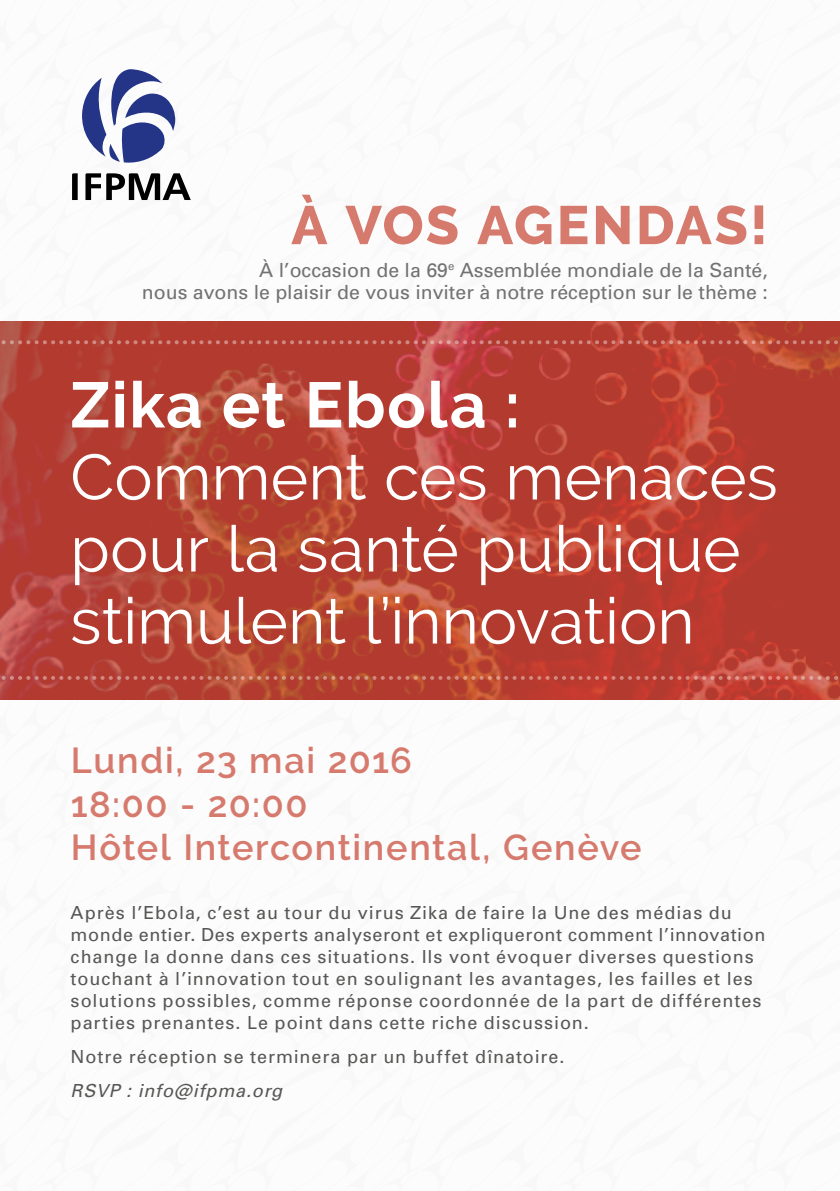
<style>
.page{position:relative;width:840px;height:1191px;background:#fff}
.page>*{position:absolute;margin:0;border:0;box-sizing:border-box;transform-origin:0 0}
.t1{font:64px/72px "Raleway";color:#fff}
.t2{font:700 64px "Raleway";letter-spacing:.02em;color:#fff}
.t3{font:800 54px "Raleway";letter-spacing:.045em;color:#d67a6e}
.t4{font:600 36px/43.2px "Raleway";letter-spacing:.045em;color:#d67a6e}
.t5{font:19.6px/22px "Univers";color:#727272;text-align:right}
.t6{font:18px/22px "Univers";letter-spacing:.05em;color:#575756}
.t7{font:italic 18px "Univers";letter-spacing:.04em;color:#575756}
</style>
<div class="page">
<svg style="left:82px;top:69px;width:93px;height:94px"></svg>
<svg style="left:72px;top:173px;width:6px;height:27px"></svg>
<svg style="left:85px;top:173px;width:106px;height:27px"></svg>
<svg style="left:0;top:321px;width:839px;height:378px;background:#b73f33"></svg>
<svg style="left:0;top:676px;width:840px;height:4px;background:#c45f52"></svg>
<svg style="left:0;top:340px;width:840px;height:4px;background:#c05a51"></svg>
<h2 class="t3" style="left:291px;top:194px;width:478px">À VOS AGENDAS!</h2>
<p class="t5" style="left:142px;top:259px;width:627px">À l’occasion de la 69<sup>e</sup> Assemblée mondiale de la Santé,<br>nous avons le plaisir de vous inviter à notre réception sur le thème :</p>
<h1 class="t2" style="left:70px;top:368px;width:451px">Zika et Ebola :</h1>
<h1 class="t1" style="left:70px;top:441px;width:708px">Comment ces menaces pour la santé publique stimulent l’innovation</h1>
<h3 class="t4" style="left:71px;top:739px;width:572px">Lundi, 23 mai 2016<br>18:00 - 20:00<br>Hôtel Intercontinental, Genève</h3>
<p class="t6" style="left:71px;top:901px;width:695px">Après l’Ebola, c’est au tour du virus Zika de faire la Une des médias du monde entier. Des experts analyseront et expliqueront comment l’innovation change la donne dans ces situations. Ils vont évoquer diverses questions touchant à l’innovation tout en soulignant les avantages, les failles et les solutions possibles, comme réponse coordonnée de la part de différentes parties prenantes. Le point dans cette riche discussion.</p>
<p class="t6" style="left:71px;top:1045px;width:495px">Notre réception se terminera par un buffet dînatoire.</p>
<p class="t7" style="left:71px;top:1079px;width:213px">RSVP : info@ifpma.org</p>
</div>
